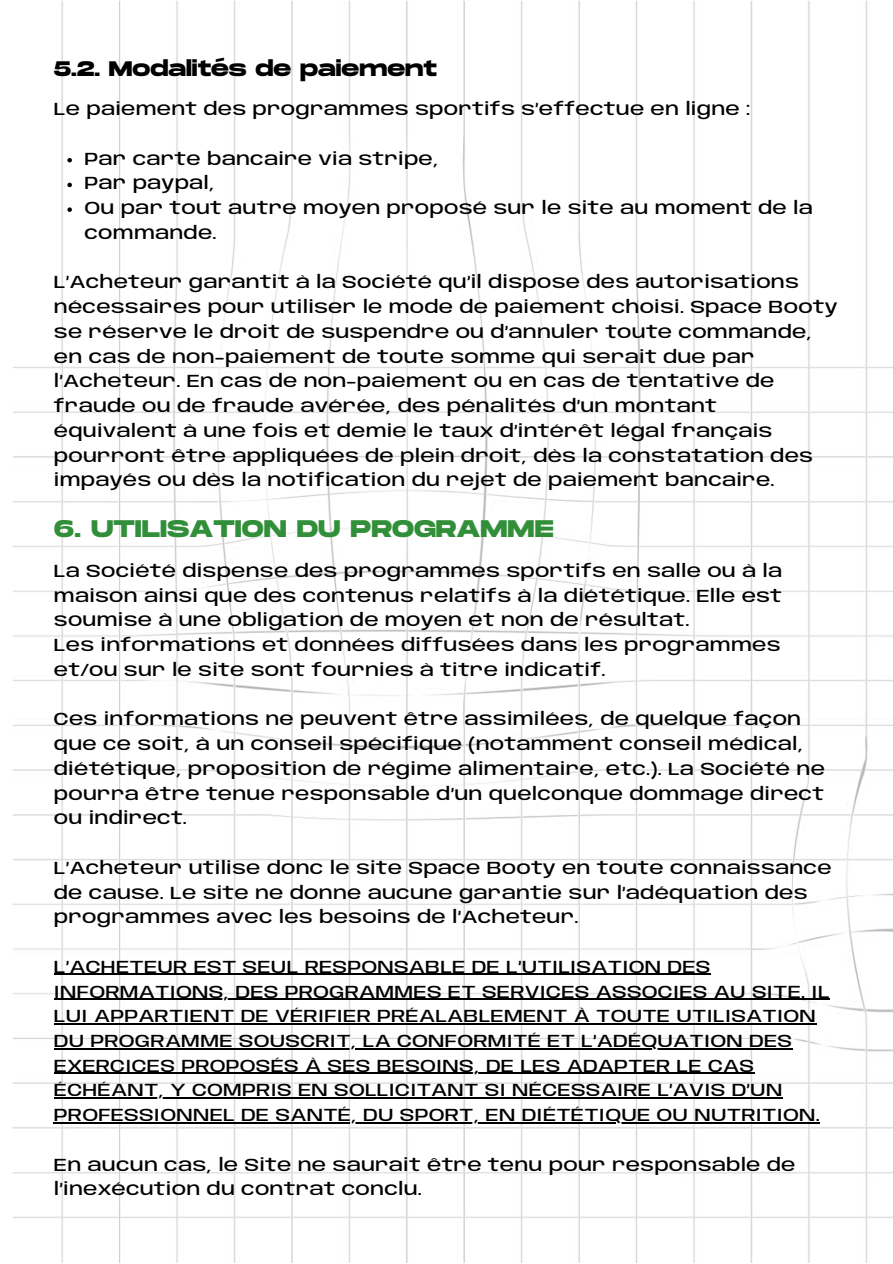
<style>
.page{position:relative;width:893px;height:1264px;background:#fff}
.page>*{position:absolute;margin:0;border:0;box-sizing:border-box;transform-origin:0 0}
.t1{font:700 24px "Monument Extended";color:#318f39}
.t2{font:700 21px "Monument Extended";color:#000}
.t3{font:500 18px/24.8px "Anybody Expanded";color:#000}
</style>
<div class="page">
<img style="left:13px;top:0;width:879px;height:1262px">
<svg style="left:67px;top:158px;width:5px;height:4px"></svg>
<svg style="left:67px;top:183px;width:5px;height:4px"></svg>
<svg style="left:67px;top:207px;width:5px;height:5px"></svg>
<hr style="left:54px;top:973px;width:656px;height:2px;background:#000">
<hr style="left:54px;top:998px;width:775px;height:1px;background:#000">
<hr style="left:54px;top:1023px;width:762px;height:1px;background:#000">
<hr style="left:54px;top:1048px;width:738px;height:1px;background:#000">
<hr style="left:54px;top:1072px;width:700px;height:1px;background:#000">
<hr style="left:54px;top:1097px;width:728px;height:1px;background:#000">
<hr style="left:54px;top:1122px;width:766px;height:1px;background:#000">
<p class="t2" style="left:54px;top:57px;width:384px">5.2. Modalités de paiement</p>
<p class="t3" style="left:54px;top:98px;width:698px">Le paiement des programmes sportifs s’effectue en ligne :</p>
<p class="t3" style="left:84px;top:147px;width:730px">Par carte bancaire via stripe,<br>Par paypal,<br>Ou par tout autre moyen proposé sur le site au moment de la commande.</p>
<p class="t3" style="left:54px;top:271px;width:785px">L’Acheteur garantit à la Société qu’il dispose des autorisations nécessaires pour utiliser le mode de paiement choisi. Space Booty se réserve le droit de suspendre ou d’annuler toute commande, en cas de non-paiement de toute somme qui serait due par l’Acheteur. En cas de non-paiement ou en cas de tentative de fraude ou de fraude avérée, des pénalités d’un montant équivalent à une fois et demie le taux d’intérêt légal français pourront être appliquées de plein droit, dès la constatation des impayés ou dès la notification du rejet de paiement bancaire.</p>
<h1 class="t1" style="left:54px;top:515px;width:501px">6. UTILISATION DU PROGRAMME</h1>
<p class="t3" style="left:54px;top:559px;width:730px">La Société dispense des programmes sportifs en salle ou à la maison ainsi que des contenus relatifs à la diététique. Elle est soumise à une obligation de moyen et non de résultat.<br>Les informations et données diffusées dans les programmes et/ou sur le site sont fournies à titre indicatif.</p>
<p class="t3" style="left:54px;top:708px;width:772px">Ces informations ne peuvent être assimilées, de quelque façon que ce soit, à un conseil spécifique (notamment conseil médical, diététique, proposition de régime alimentaire, etc.). La Société ne pourra être tenue responsable d’un quelconque dommage direct ou indirect.</p>
<p class="t3" style="left:54px;top:856px;width:779px">L’Acheteur utilise donc le site Space Booty en toute connaissance de cause. Le site ne donne aucune garantie sur l’adéquation des programmes avec les besoins de l’Acheteur.</p>
<p class="t3" style="left:54px;top:955px;width:777px">L’ACHETEUR EST SEUL RESPONSABLE DE L’UTILISATION DES INFORMATIONS, DES PROGRAMMES ET SERVICES ASSOCIES AU SITE. IL LUI APPARTIENT DE VÉRIFIER PRÉALABLEMENT À TOUTE UTILISATION DU PROGRAMME SOUSCRIT, LA CONFORMITÉ ET L’ADÉQUATION DES EXERCICES PROPOSÉS À SES BESOINS, DE LES ADAPTER LE CAS ÉCHÉANT, Y COMPRIS EN SOLLICITANT SI NÉCESSAIRE L’AVIS D’UN PROFESSIONNEL DE SANTÉ, DU SPORT, EN DIÉTÉTIQUE OU NUTRITION.</p>
<p class="t3" style="left:54px;top:1153px;width:743px">En aucun cas, le Site ne saurait être tenu pour responsable de l’inexécution du contrat conclu.</p>
</div>
